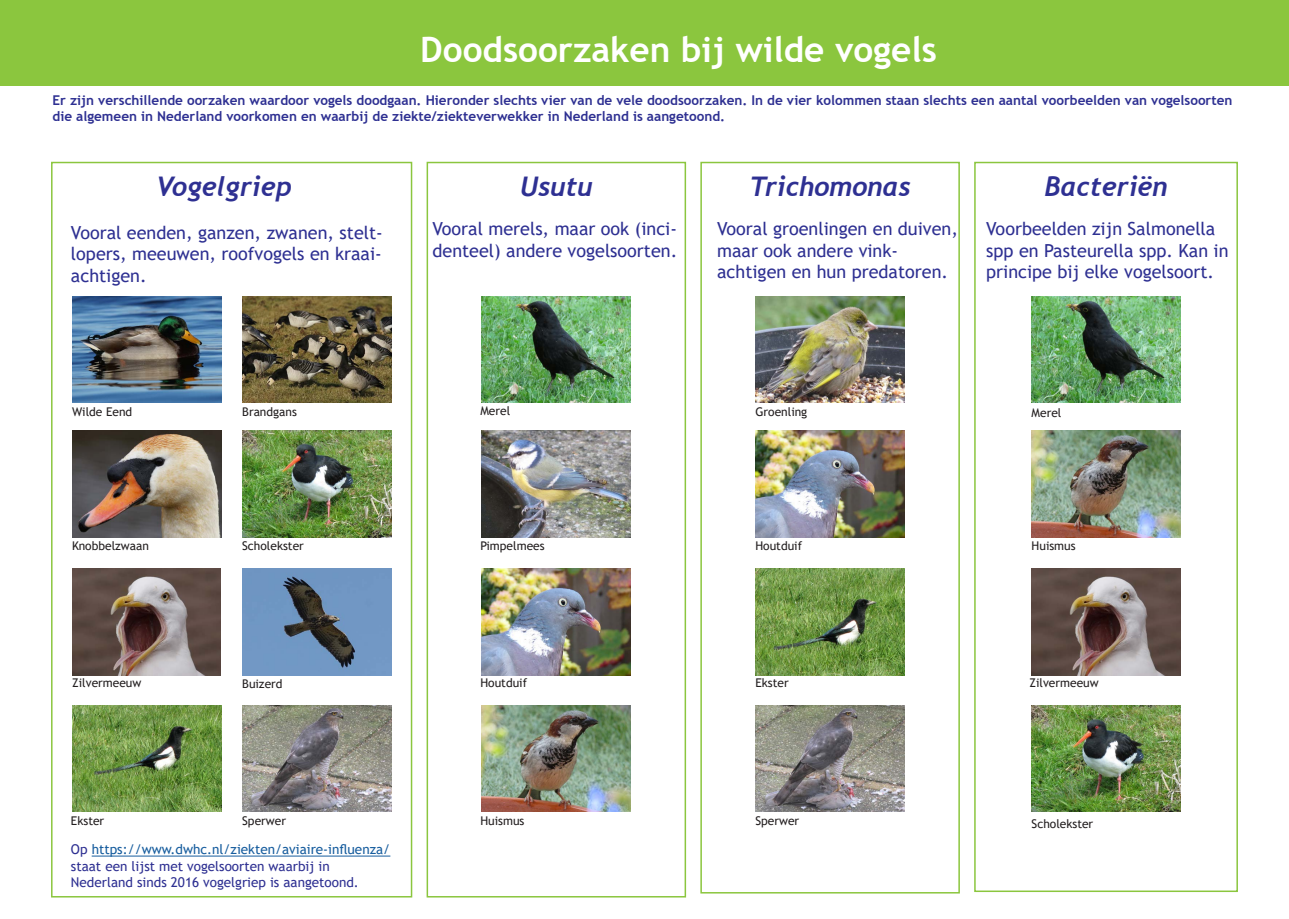
<style>
.page{position:relative;width:1289px;height:919px;background:#fff}
.page>*{position:absolute;margin:0;border:0;box-sizing:border-box;transform-origin:0 0}
.t1{font:700 35.1px "Trebuchet MS";color:#fff}
.t2{font:italic 700 27px "Trebuchet";color:#2e3092}
.t3{font:18px/21.6px "Trebuchet MS";color:#2e3092}
.t4{font:700 13.5px/16.2px "Trebuchet MS";color:#2e3092}
.t5{font:13.5px/16.2px "Trebuchet MS";color:#2e3092}
.t6{font:12px "Trebuchet MS";color:#231f20}
.s1{color:#175d9e}
</style>
<div class="page">
<div style="left:51px;top:162px;width:361px;height:735px;border:2px solid #8bc63e"></div>
<div style="left:700px;top:162px;width:259px;height:731px;border:2px solid #8bc63e"></div>
<div style="left:426px;top:162px;width:260px;height:735px;border:2px solid #8bc63e"></div>
<div style="left:974px;top:162px;width:263px;height:729px;border:2px solid #8bc63e"></div>
<img style="left:72px;top:296px;width:149px;height:107px">
<img style="left:242px;top:569px;width:149px;height:106px">
<img style="left:72px;top:431px;width:149px;height:106px">
<img style="left:242px;top:431px;width:149px;height:106px">
<img style="left:242px;top:296px;width:149px;height:107px">
<img style="left:755px;top:705px;width:149px;height:106px">
<img style="left:482px;top:296px;width:148px;height:107px">
<img style="left:72px;top:705px;width:149px;height:106px">
<div style="left:0;top:0;width:1288px;height:85px;background:#8bc63e"></div>
<img style="left:1031px;top:431px;width:149px;height:106px">
<hr style="left:92px;top:855px;width:298px;height:1px;background:#175d9e">
<img style="left:482px;top:431px;width:148px;height:106px">
<img style="left:482px;top:569px;width:148px;height:106px">
<img style="left:755px;top:569px;width:149px;height:106px">
<img style="left:1031px;top:296px;width:149px;height:107px">
<img style="left:755px;top:296px;width:149px;height:107px">
<img style="left:755px;top:431px;width:149px;height:106px">
<img style="left:242px;top:705px;width:149px;height:106px">
<img style="left:1031px;top:569px;width:149px;height:106px">
<img style="left:72px;top:569px;width:149px;height:106px">
<img style="left:1031px;top:705px;width:149px;height:106px">
<img style="left:482px;top:705px;width:148px;height:106px">
<p class="t1" style="left:420px;top:28px;width:518px">Doodsoorzaken bij wilde vogels</p>
<p class="t4" style="left:53px;top:92px;width:1181px">Er zijn verschillende oorzaken waardoor vogels doodgaan. Hieronder slechts vier van de vele doodsoorzaken. In de vier kolommen staan slechts een aantal voorbeelden van vogelsoorten die algemeen in Nederland voorkomen en waarbij de ziekte/ziekteverwekker in Nederland is aangetoond.</p>
<p class="t2" style="left:156px;top:170px;width:138px">Vogelgriep</p>
<p class="t2" style="left:520px;top:170px;width:74px">Usutu</p>
<p class="t2" style="left:749px;top:170px;width:163px">Trichomonas</p>
<p class="t2" style="left:1044px;top:170px;width:124px">Bacteriën</p>
<p class="t3" style="left:71px;top:221px;width:313px;text-align:justify">Vooral eenden, ganzen, zwanen, stelt&shy;lopers, meeuwen, roofvogels en kraai&shy;achtigen.</p>
<p class="t3" style="left:432px;top:218px;width:246px">Vooral merels, maar ook (inci&shy;denteel) andere vogelsoorten.</p>
<p class="t3" style="left:717px;top:218px;width:242px">Vooral groenlingen en duiven, maar ook andere vink-</p>
<p class="t3" style="left:717px;top:261px;width:232px">achtigen en hun predatoren.</p>
<p class="t3" style="left:986px;top:218px;width:244px">Voorbeelden zijn Salmonella spp en Pasteurella spp. Kan in principe bij elke vogelsoort.</p>
<p class="t6" style="left:72px;top:404px;width:62px">Wilde Eend</p>
<p class="t6" style="left:242px;top:404px;width:56px">Brandgans</p>
<p class="t6" style="left:480px;top:403px;width:31px">Merel</p>
<p class="t6" style="left:755px;top:404px;width:53px">Groenling</p>
<p class="t6" style="left:1031px;top:405px;width:31px">Merel</p>
<p class="t6" style="left:72px;top:538px;width:78px">Knobbelzwaan</p>
<p class="t6" style="left:242px;top:538px;width:63px">Scholekster</p>
<p class="t6" style="left:480px;top:538px;width:66px">Pimpelmees</p>
<p class="t6" style="left:755px;top:538px;width:48px">Houtduif</p>
<p class="t6" style="left:1031px;top:538px;width:46px">Huismus</p>
<p class="t6" style="left:72px;top:675px;width:71px">Zilvermeeuw</p>
<p class="t6" style="left:242px;top:676px;width:42px">Buizerd</p>
<p class="t6" style="left:480px;top:675px;width:48px">Houtduif</p>
<p class="t6" style="left:755px;top:675px;width:35px">Ekster</p>
<p class="t6" style="left:1029px;top:675px;width:71px">Zilvermeeuw</p>
<p class="t6" style="left:71px;top:813px;width:35px">Ekster</p>
<p class="t6" style="left:242px;top:813px;width:45px">Sperwer</p>
<p class="t6" style="left:755px;top:813px;width:45px">Sperwer</p>
<p class="t6" style="left:480px;top:813px;width:46px">Huismus</p>
<p class="t6" style="left:1031px;top:816px;width:63px">Scholekster</p>
<p class="t5" style="left:71px;top:841px;width:321px">Op <span class="s1">https://www.dwhc.nl/ziekten/aviaire-influenza/ </span>staat een lijst met vogelsoorten waarbij in<br>Nederland sinds 2016 vogelgriep is aangetoond.</p>
</div>
